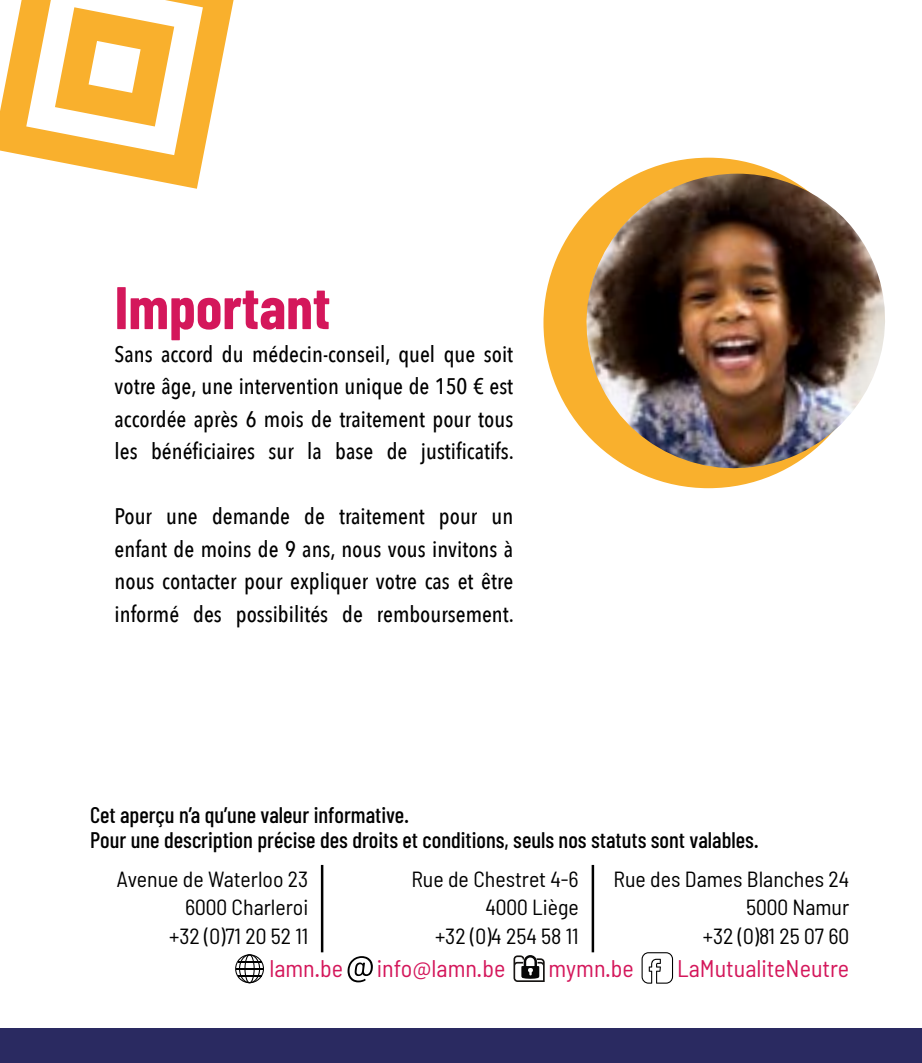
<style>
.page{position:relative;width:922px;height:1063px;background:#fff}
.page>*{position:absolute;margin:0;border:0;box-sizing:border-box;transform-origin:0 0}
.t1{font:700 60px "Barlow Condensed";color:#d4175b}
.t2{font:semi-condensed 24px "Barlow";color:#d4175b}
.t3{font:500 22.5px/32.5px "Avenir Next Condensed";color:#000;text-align:justify}
.t4{font:500 22.5px/25px "Barlow Condensed";color:#000}
.t5{font:semi-condensed 21.75px/28.5px "Barlow";color:#000;text-align:right}
</style>
<div class="page">
<div style="left:0;top:1028px;width:921px;height:35px;background:#2a2a61"></div>
<svg style="left:0;top:0;width:233px;height:189px"></svg>
<div style="left:543px;top:158px;width:330px;height:330px;background:#f9b02d;border-radius:50%"></div>
<img style="left:567px;top:174px;width:318px;height:311px">
<hr style="left:321px;top:865px;width:2px;height:87px;background:#000">
<hr style="left:591px;top:865px;width:3px;height:87px;background:#000">
<svg style="left:235px;top:954px;width:29px;height:29px"></svg>
<svg style="left:347px;top:956px;width:26px;height:26px"></svg>
<svg style="left:513px;top:955px;width:31px;height:27px"></svg>
<svg style="left:641px;top:952px;width:32px;height:32px"></svg>
<h1 class="t1" style="left:115px;top:270px;width:217px">Important</h1>
<p class="t3" style="left:115px;top:337px;width:401px">Sans accord du médecin-conseil, quel que soit votre âge, une intervention unique de 150 € est accordée après 6 mois de traitement pour tous les bénéficiaires sur la base de justificatifs.</p>
<p class="t3" style="left:115px;top:500px;width:401px">Pour une demande de traitement pour un enfant de moins de 9 ans, nous vous invitons à nous contacter pour expliquer votre cas et être informé des possibilités de remboursement.</p>
<p class="t4" style="left:90px;top:801px;width:670px">Cet aperçu n’a qu’une valeur informative.<br>Pour une description précise des droits et conditions, seuls nos statuts sont valables.</p>
<p class="t5" style="left:117px;top:864px;width:193px">Avenue de Waterloo 23<br>6000 Charleroi<br>+32 (0)71 20 52 11</p>
<p class="t5" style="left:411px;top:864px;width:169px">Rue de Chestret 4-6<br>4000 Liège<br>+32 (0)4 254 58 11</p>
<p class="t5" style="left:613px;top:864px;width:237px">Rue des Dames Blanches 24<br>5000 Namur<br>+32 (0)81 25 07 60</p>
<p class="t2" style="left:269px;top:954px;width:75px">lamn.be</p>
<p class="t2" style="left:377px;top:954px;width:130px">info@lamn.be</p>
<p class="t2" style="left:548px;top:954px;width:87px">mymn.be</p>
<p class="t2" style="left:677px;top:954px;width:173px">LaMutualiteNeutre</p>
</div>
